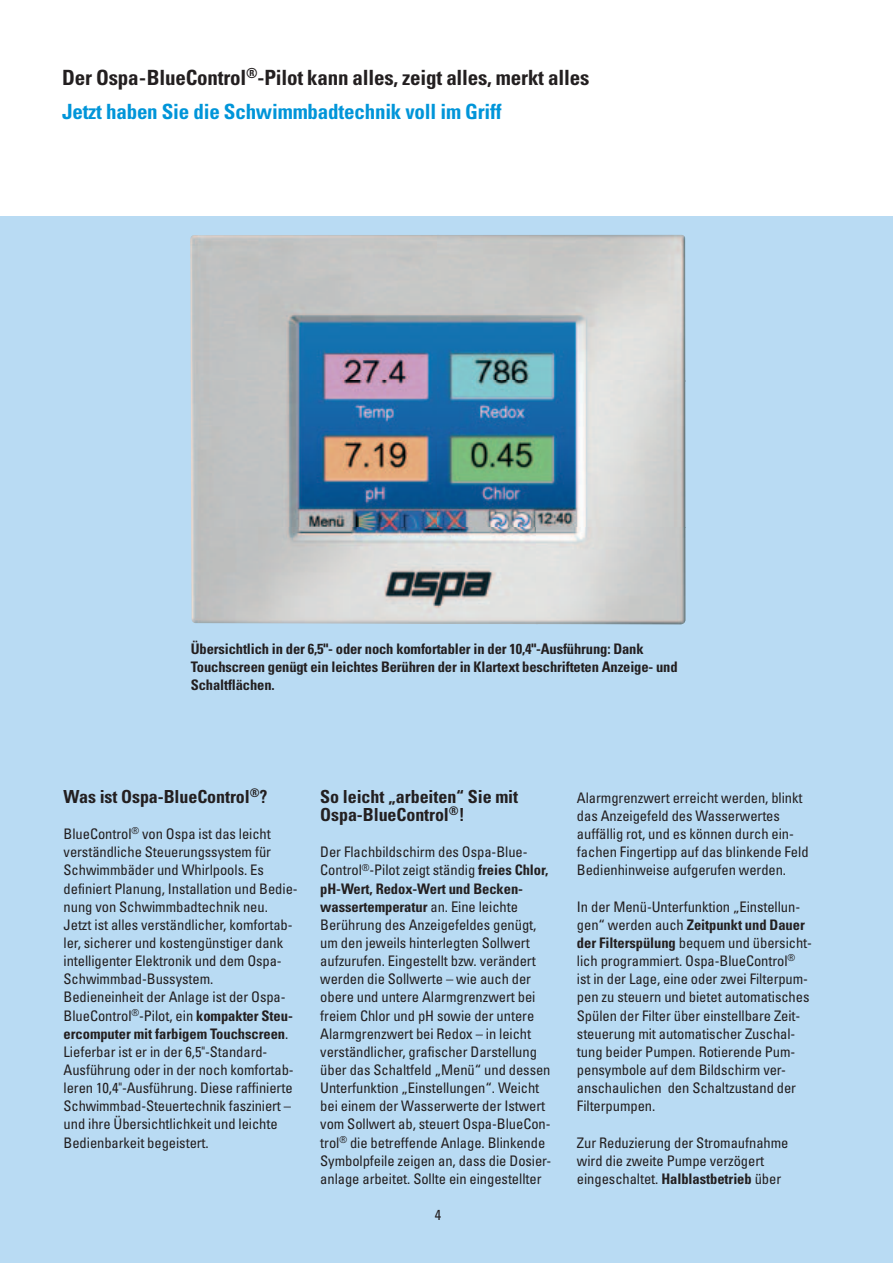
<style>
.page{position:relative;width:893px;height:1263px;background:#fff}
.page>*{position:absolute;margin:0;border:0;box-sizing:border-box;transform-origin:0 0}
.t1{font:700 condensed 21px/34.5px "Univers";letter-spacing:-.01em;color:#231f20}
.t2{font:700 condensed 18px/18.1px "Univers";letter-spacing:-.005em;color:#231f20}
.t3{font:condensed 14.55px/18.1px "Univers";letter-spacing:-.005em;color:#231f20}
.t4{font:700 condensed 14.55px/18.1px "Univers";letter-spacing:-.01em;color:#231f20}
.s1{color:#0095d9}
.s2{font-weight:700}
</style>
<div class="page">
<div style="left:0;top:217px;width:892px;height:1046px;background:#b9dbf3"></div>
<img style="left:190px;top:235px;width:495px;height:390px">
<h1 class="t1" style="left:62px;top:62px;width:528px">Der Ospa-BlueControl<sup>®</sup>-Pilot kann alles, zeigt alles, merkt alles<br><span class="s1">Jetzt haben Sie die Schwimmbadtechnik voll im Griff</span></h1>
<p class="t4" style="left:191px;top:641px;width:488px">Übersichtlich in der 6,5"- oder noch komfortabler in der 10,4"-Ausführung: Dank<br>Touchscreen genügt ein leichtes Berühren der in Klartext beschrifteten Anzeige- und<br>Schaltflächen.</p>
<p class="t2" style="left:64px;top:789px;width:205px">Was ist Ospa-BlueControl<sup>®</sup>?</p>
<p class="t3" style="left:64px;top:826px;width:235px">BlueControl<sup>®</sup> von Ospa ist das leicht verständliche Steuerungssystem für Schwimmbäder und Whirlpools. Es definiert Planung, Installation und Bedie&shy;nung von Schwimmbadtechnik neu.<br>Jetzt ist alles verständlicher, komfortab&shy;ler, sicherer und kostengünstiger dank intelligenter Elektronik und dem Ospa-Schwimmbad-Bussystem.<br>Bedieneinheit der Anlage ist der Ospa-BlueControl<sup>®</sup>-Pilot, ein <span class="s2">kompakter Steu&shy;ercomputer mit farbigem Touchscreen</span>.<br>Lieferbar ist er in der 6,5"-Standard-Ausführung oder in der noch komfortab&shy;leren 10,4"-Ausführung. Diese raffinierte Schwimmbad-Steuertechnik fasziniert – und ihre Übersichtlichkeit und leichte Bedienbarkeit begeistert.</p>
<p class="t2" style="left:320px;top:789px;width:199px">So leicht „arbeiten“ Sie mit<br>Ospa-BlueControl<sup>®</sup>!</p>
<p class="t3" style="left:320px;top:844px;width:232px">Der Flachbildschirm des Ospa-Blue-Control<sup>®</sup>-Pilot zeigt ständig <span class="s2">freies Chlor, pH-Wert, Redox-Wert und Becken&shy;wassertemperatur</span> an. Eine leichte Berührung des Anzeigefeldes genügt, um den jeweils hinterlegten Sollwert aufzurufen. Eingestellt bzw. verändert werden die Sollwerte – wie auch der obere und untere Alarmgrenzwert bei freiem Chlor und pH sowie der untere Alarmgrenzwert bei Redox – in leicht verständlicher, grafischer Darstellung über das Schaltfeld „Menü“ und dessen Unterfunktion „Einstellungen“. Weicht bei einem der Wasserwerte der Istwert vom Sollwert ab, steuert Ospa-BlueCon&shy;trol<sup>®</sup> die betreffende Anlage. Blinkende Symbolpfeile zeigen an, dass die Dosier&shy;anlage arbeitet. Sollte ein eingestellter</p>
<p class="t3" style="left:435px;top:1207px;width:8px">4</p>
<p class="t3" style="left:577px;top:790px;width:233px">Alarmgrenzwert erreicht werden, blinkt das Anzeigefeld des Wasserwertes<br>auf fällig rot, und es können durch ein&shy;fachen Fingertipp auf das blinkende Feld Bedienhinweise aufgerufen werden.</p>
<p class="t3" style="left:577px;top:899px;width:237px">In der Menü-Unterfunktion „Einstellun&shy;gen“ werden auch <span class="s2">Zeitpunkt und Dauer der Filterspülung</span> bequem und übersicht&shy;lich programmiert. Ospa-BlueControl<sup>® </sup>ist in der Lage, eine oder zwei Filter pum&shy;pen zu steuern und bietet automatisches Spülen der Filter über einstellbare Zeit&shy;steuerung mit automatischer Zuschal&shy;tung beider Pumpen. Rotierende Pum&shy;pensymbole auf dem Bildschirm ver&shy;anschaulichen den Schaltzustand der Filterpumpen.</p>
<p class="t3" style="left:577px;top:1135px;width:213px">Zur Reduzierung der Stromaufnahme wird die zweite Pumpe verzögert<br>ein geschaltet. <span class="s2">Halblastbetrieb</span> über</p>
</div>
